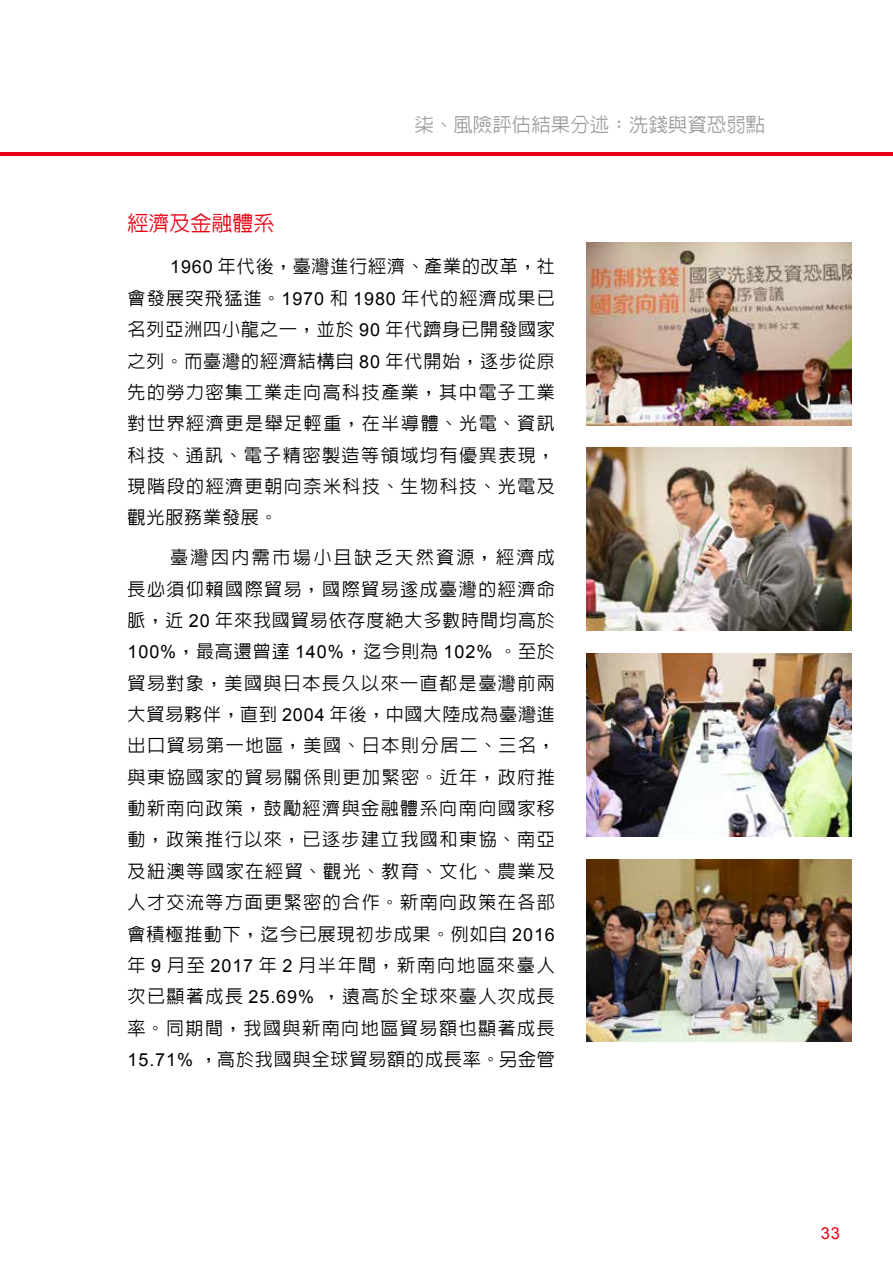
<style>
.page{position:relative;width:893px;height:1263px;background:#fff}
.page>*{position:absolute;margin:0;border:0;box-sizing:border-box;transform-origin:0 0}
.t1{font:500 21px "Lin Gothic";color:#e60012}
.t2{font:500 19.5px "Lin Gothic";color:#9d9d9e}
.t3{font:500 18px/31.3px "Lin Gothic";letter-spacing:.085em;color:#000;text-align:justify}
.t4{font:16.5px "Arial";color:#e60012}
.s1{font-family:"Arial";font-weight:400}
</style>
<div class="page">
<hr style="left:0;top:153px;width:893px;height:3px;background:#e60012">
<img style="left:587px;top:242px;width:265px;height:183px">
<img style="left:587px;top:448px;width:265px;height:183px">
<img style="left:587px;top:653px;width:265px;height:183px">
<img style="left:587px;top:859px;width:265px;height:183px">
<p class="t2" style="left:414px;top:115px;width:352px">柒、風險評估結果分述：洗錢與資恐弱點</p>
<p class="t1" style="left:128px;top:212px;width:148px">經濟及金融體系</p>
<p class="t3" style="left:128px;top:251px;width:429px;text-indent:43px"><span class="s1">1960</span> 年代後，臺灣進行經濟、產業的改革，社會發展突飛猛進。<span class="s1">1970</span> 和 <span class="s1">1980</span> 年代的經濟成果已名列亞洲四小龍之一，並於 <span class="s1">90</span> 年代躋身已開發國家之列。而臺灣的經濟結構自 <span class="s1">80</span> 年代開始，逐步從原先的勞力密集工業走向高科技產業，其中電子工業對世界經濟更是舉足輕重，在半導體、光電、資訊科技、通訊、電子精密製造等領域均有優異表現，現階段的經濟更朝向奈米科技、生物科技、光電及觀光服務業發展。</p>
<p class="t3" style="left:128px;top:542px;width:429px;text-indent:43px">臺灣因內需市場小且缺乏天然資源，經濟成長必須仰賴國際貿易，國際貿易遂成臺灣的經濟命脈，近 <span class="s1">20</span> 年來我國貿易依存度絕大多數時間均高於<span class="s1">100%</span>，最高還曾達 <span class="s1">140%</span>，迄今則為 <span class="s1">102%</span> 。至於貿易對象，美國與日本長久以來一直都是臺灣前兩大貿易夥伴，直到 <span class="s1">2004</span> 年後，中國大陸成為臺灣進出口貿易第一地區，美國、日本則分居二、三名，與東協國家的貿易關係則更加緊密。近年，政府推動新南向政策，鼓勵經濟與金融體系向南向國家移動，政策推行以來，已逐步建立我國和東協、南亞及紐澳等國家在經貿、觀光、教育、文化、農業及人才交流等方面更緊密的合作。新南向政策在各部會積極推動下，迄今已展現初步成果。例如自 <span class="s1">2016</span>年 <span class="s1">9</span> 月至 <span class="s1">2017</span> 年 <span class="s1">2</span> 月半年間，新南向地區來臺人次已顯著成長 <span class="s1">25.69%</span> ，遠高於全球來臺人次成長率。同期間，我國與新南向地區貿易額也顯著成長<span class="s1">15.71%</span> ，高於我國與全球貿易額的成長率。另金管</p>
<p class="t4" style="left:821px;top:1222px;width:21px">33</p>
</div>
